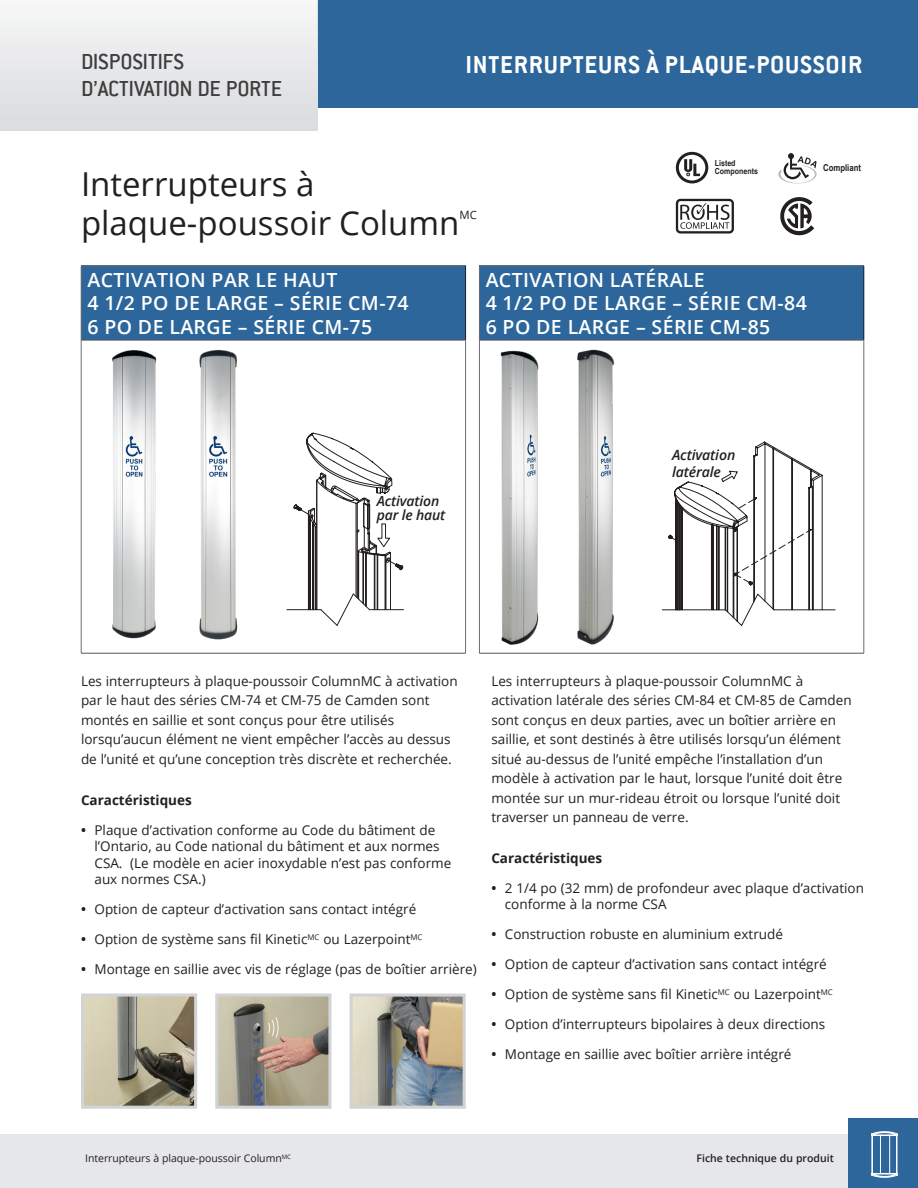
<style>
.page{position:relative;width:918px;height:1188px;background:#fff}
.page>*{position:absolute;margin:0;border:0;box-sizing:border-box;transform-origin:0 0}
.t1{font:33px/39px "Open Sans";color:#231f20}
.N-SS-H_Top_page{font:700 27px "Conduit ITC";letter-spacing:.03em;color:#fff}
.H-SS-Categories{font:500 24px/27px "Conduit ITC";letter-spacing:-.01em;color:#3e3e3f}
.list_price_sub_v1{font:600 19.5px "Open Sans";letter-spacing:.02em;color:#fff}
.t2{font:italic 600 14.1px/17px "Open Sans";letter-spacing:-.01em;color:#231f20}
.t3{font:italic 600 13.95px/14px "Open Sans";letter-spacing:-.01em;color:#231f20}
._2018-FeatureBullets-V1{font:13.5px/19.5px "Open Sans";color:#231f20}
._2018-FeatureBullets-V1-2{font:700 13.5px "Open Sans";color:#231f20}
.t4{font:11.4px "Open Sans";color:#231f20}
.feature_bullets_v1{font:10.5px "Open Sans";letter-spacing:-.005em;color:#231f20}
.feature_bullets_v1-2{font:600 10.5px "Open Sans";color:#231f20}
.t5{font:700 9.45px "Arial Narrow";color:#231f20}
.t6{font:700 8.4px/7.8px "Arial Narrow";color:#231f20}
.s1{font-weight:700;font-stretch:condensed}
</style>
<div class="page">
<div style="left:19px;top:0;width:899px;height:108px;background:#2c669b"></div>
<img style="left:0;top:0;width:317px;height:131px">
<div style="left:81px;top:266px;width:385px;height:74px;background:#2c669b"></div>
<hr style="left:81px;top:266px;width:1px;height:74px;background:#6c6d70">
<hr style="left:81px;top:340px;width:1px;height:313px;background:#6c6d70">
<hr style="left:81px;top:266px;width:385px;height:1px;background:#6c6d70">
<hr style="left:465px;top:340px;width:1px;height:313px;background:#6c6d70">
<hr style="left:465px;top:266px;width:1px;height:74px;background:#231f20">
<hr style="left:81px;top:340px;width:385px;height:1px;background:#57585a">
<hr style="left:81px;top:653px;width:385px;height:1px;background:#57585a">
<div style="left:479px;top:266px;width:385px;height:74px;background:#2c669b"></div>
<hr style="left:479px;top:266px;width:1px;height:74px;background:#6c6d70">
<hr style="left:479px;top:340px;width:1px;height:313px;background:#6c6d70">
<hr style="left:479px;top:266px;width:385px;height:1px;background:#6c6d70">
<hr style="left:864px;top:340px;width:1px;height:313px;background:#6c6d70">
<hr style="left:864px;top:266px;width:1px;height:74px;background:#231f20">
<hr style="left:480px;top:340px;width:384px;height:1px;background:#57585a">
<hr style="left:479px;top:653px;width:385px;height:1px;background:#57585a">
<svg style="left:780px;top:197px;width:34px;height:38px"></svg>
<svg style="left:778px;top:153px;width:39px;height:30px"></svg>
<svg style="left:676px;top:152px;width:32px;height:31px"></svg>
<svg style="left:676px;top:199px;width:58px;height:35px"></svg>
<div style="left:0;top:1134px;width:918px;height:54px;background:#e6e7e9"></div>
<div style="left:849px;top:1119px;width:69px;height:69px;background:#2c669b"></div>
<svg style="left:871px;top:1131px;width:27px;height:47px"></svg>
<img style="left:112px;top:350px;width:45px;height:289px">
<img style="left:199px;top:349px;width:39px;height:291px">
<img style="left:85px;top:997px;width:108px;height:108px">
<div style="left:81px;top:993px;width:116px;height:116px;border:3px solid #d1d3d4"></div>
<img style="left:219px;top:997px;width:108px;height:108px">
<div style="left:215px;top:993px;width:116px;height:116px;border:3px solid #d1d3d4"></div>
<img style="left:354px;top:997px;width:108px;height:108px">
<div style="left:350px;top:993px;width:116px;height:116px;border:3px solid #d1d3d4"></div>
<svg style="left:662px;top:441px;width:174px;height:185px"></svg>
<hr style="left:287px;top:609px;width:34px;height:1px;background:#231f20">
<svg style="left:293px;top:432px;width:111px;height:194px"></svg>
<img style="left:577px;top:349px;width:38px;height:296px">
<img style="left:500px;top:350px;width:39px;height:295px">
<p class="H-SS-Categories" style="left:81px;top:48px;width:203px">DISPOSITIFS<br>D’ACTIVATION DE PORTE</p>
<p class="N-SS-H_Top_page" style="left:465px;top:48px;width:398px">INTERRUPTEURS À PLAQUE-POUSSOIR</p>
<p class="t1" style="left:81px;top:163px;width:380px">Interrupteurs à plaque-poussoir Column</p>
<p class="t4" style="left:459px;top:207px;width:19px">MC</p>
<p class="t6" style="left:715px;top:159px;width:45px">Listed<br>Components</p>
<p class="list_price_sub_v1" style="left:87px;top:267px;width:252px">ACTIVATION PAR LE HAUT</p>
<p class="list_price_sub_v1" style="left:87px;top:290px;width:323px">4 1/2 PO DE LARGE – SÉRIE CM-74</p>
<p class="list_price_sub_v1" style="left:87px;top:313px;width:286px">6 PO DE LARGE – SÉRIE CM-75</p>
<p class="list_price_sub_v1" style="left:486px;top:267px;width:221px">ACTIVATION LATÉRALE</p>
<p class="list_price_sub_v1" style="left:486px;top:290px;width:323px">4 1/2 PO DE LARGE – SÉRIE CM-84</p>
<p class="list_price_sub_v1" style="left:486px;top:313px;width:286px">6 PO DE LARGE – SÉRIE CM-85</p>
<p class="t5" style="left:823px;top:160px;width:40px">Compliant</p>
<p class="t3" style="left:377px;top:494px;width:70px">Activation par le haut</p>
<p class="t2" style="left:672px;top:446px;width:65px">Activation latérale</p>
<p class="_2018-FeatureBullets-V1" style="left:81px;top:671px;width:378px">Les interrupteurs à plaque-poussoir ColumnMC à activation par le haut des séries CM-74 et CM-75 de Camden sont montés en saillie et sont conçus pour être utilisés lorsqu’aucun élément ne vient empêcher l’accès au dessus de l’unité et qu’une conception très discrète et recherchée.</p>
<p class="_2018-FeatureBullets-V1" style="left:491px;top:671px;width:362px">Les interrupteurs à plaque-poussoir ColumnMC à activation latérale des séries CM-84 et CM-85 de Camden sont conçus en deux parties, avec un boîtier arrière en saillie, et sont destinés à être utilisés lorsqu’un élément situé au-dessus de l’unité empêche l’installation d’un modèle à activation par le haut, lorsque l’unité doit être montée sur un mur-rideau étroit ou lorsque l’unité doit traverser un panneau de verre.</p>
<p class="_2018-FeatureBullets-V1-2" style="left:81px;top:790px;width:112px">Caractéristiques</p>
<p class="_2018-FeatureBullets-V1" style="left:94px;top:821px;width:358px;line-height:16.5px;text-indent:-14px"><span class="s1">•</span> Plaque d’activation conforme au Code du bâtiment de l’Ontario, au Code national du bâtiment et aux normes CSA. (Le modèle en acier inoxydable n’est pas conforme aux normes CSA.)</p>
<p class="_2018-FeatureBullets-V1" style="left:81px;top:899px;width:337px"><span class="s1">•</span> Option de capteur d’activation sans contact intégré</p>
<p class="_2018-FeatureBullets-V1" style="left:81px;top:929px;width:343px"><span class="s1">•</span> Option de système sans fil Kinetic<sup>MC</sup> ou Lazerpoint<sup>MC</sup></p>
<p class="_2018-FeatureBullets-V1" style="left:81px;top:959px;width:397px"><span class="s1">•</span> Montage en saillie avec vis de réglage (pas de boîtier arrière)</p>
<p class="_2018-FeatureBullets-V1-2" style="left:491px;top:848px;width:112px">Caractéristiques</p>
<p class="_2018-FeatureBullets-V1" style="left:505px;top:879px;width:361px;line-height:16.5px;text-indent:-14px"><span class="s1">•</span> 2 1/4 po (32 mm) de profondeur avec plaque d’activation conforme à la norme CSA</p>
<p class="_2018-FeatureBullets-V1" style="left:491px;top:924px;width:293px"><span class="s1">•</span> Construction robuste en aluminium extrudé</p>
<p class="_2018-FeatureBullets-V1" style="left:491px;top:954px;width:337px"><span class="s1">•</span> Option de capteur d’activation sans contact intégré</p>
<p class="_2018-FeatureBullets-V1" style="left:491px;top:984px;width:343px"><span class="s1">•</span> Option de système sans fil Kinetic<sup>MC</sup> ou Lazerpoint<sup>MC</sup></p>
<p class="_2018-FeatureBullets-V1" style="left:491px;top:1014px;width:335px"><span class="s1">•</span> Option d’interrupteurs bipolaires à deux directions</p>
<p class="_2018-FeatureBullets-V1" style="left:491px;top:1044px;width:302px"><span class="s1">•</span> Montage en saillie avec boîtier arrière intégré</p>
<p class="feature_bullets_v1" style="left:85px;top:1151px;width:207px">Interrupteurs à plaque-poussoir Column<sup>MC</sup></p>
<p class="feature_bullets_v1-2" style="left:697px;top:1151px;width:139px">Fiche technique du produit</p>
</div>
